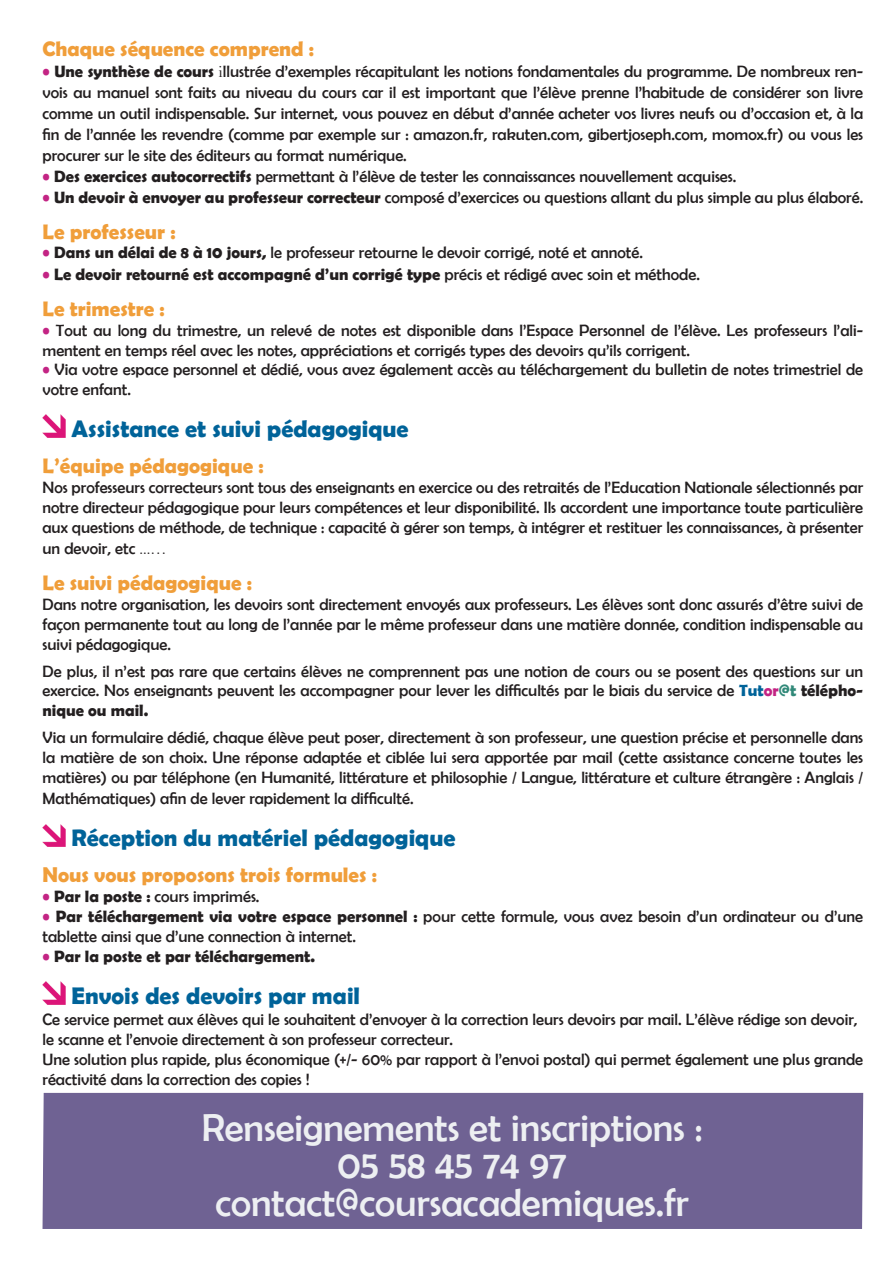
<style>
.page{position:relative;width:893px;height:1263px;background:#fff}
.page>*{position:absolute;margin:0;border:0;box-sizing:border-box;transform-origin:0 0}
.t1{font:39px "Berlin Sans FB";color:#edeff2}
.t2{font:700 24px "Berlin Sans FB Demi";color:#006399}
.t3{font:700 21px "Berlin Sans FB Demi";color:#f09e3a}
.t4{font:16.5px/19.8px "Berlin Sans FB";color:#231f20;text-align:justify}
.t5{font:700 16.5px "Berlin Sans FB Demi";color:#231f20}
.s1{color:#c32484}
.s2{font-family:"Berlin Sans FB Demi";font-weight:700}
.s3{font-family:"Bell"}
.s4{font-family:"Berlin Sans FB";font-weight:400;color:#c32484}
.s5{font-family:"Berlin Sans FB";font-weight:400}
.s6{font-family:"Berlin Sans FB Demi";font-weight:700;color:#006399}
.s7{font-family:"Berlin Sans FB Demi";font-weight:700;color:#c32484}
.s8{font-family:"Berlin Sans FB Demi";font-weight:700;color:#318979}
</style>
<div class="page">
<div style="left:43px;top:1093px;width:820px;height:136px;background:#6f6293"></div>
<img style="left:43px;top:415px;width:22px;height:22px">
<img style="left:43px;top:824px;width:22px;height:22px">
<img style="left:43px;top:982px;width:22px;height:22px">
<p class="t3" style="left:43px;top:36px;width:273px">Chaque séquence comprend :</p>
<p class="t4" style="left:43px;top:60px;width:822px;line-height:21px"><span class="s1">•</span> <span class="s2">Une synthèse de cours</span> <span class="s3">i</span>llustrée d’exemples récapitulant les notions fondamentales du programme. De nombreux ren&shy;vois au manuel sont faits au niveau du cours car il est important que l’élève prenne l’habitude de considérer son livre comme un outil indispensable. Sur internet, vous pouvez en début d’année acheter vos livres neufs ou d’occasion et, à la fin de l’année les revendre (comme par exemple sur : amazon.fr, rakuten.com, gibertjoseph.com, momox.fr) ou vous les procurer sur le site des éditeurs au format numérique.</p>
<p class="t4" style="left:43px;top:166px;width:695px"><span class="s1">•</span> <span class="s2">Des exercices autocorrectifs</span> permettant à l’élève de tester les connaissances nouvellement acquises.</p>
<p class="t4" style="left:43px;top:187px;width:822px"><span class="s1">•</span> <span class="s2">Un devoir à envoyer au professeur correcteur</span> composé d’exercices ou questions allant du plus simple au plus élaboré.</p>
<p class="t3" style="left:43px;top:219px;width:135px">Le professeur :</p>
<p class="t4" style="left:43px;top:243px;width:602px"><span class="s1">•</span> <span class="s2">Dans un délai de 8 à 10 jours,</span> le professeur retourne le devoir corrigé, noté et annoté.</p>
<p class="t5" style="left:43px;top:265px;width:659px"><span class="s4">•</span> Le devoir retourné est accompagné d’un corrigé type <span class="s5">précis et rédigé avec soin et méthode.</span></p>
<p class="t3" style="left:43px;top:297px;width:124px">Le trimestre :</p>
<p class="t4" style="left:43px;top:320px;width:822px"><span class="s1">•</span> Tout au long du trimestre, un relevé de notes est disponible dans l’Espace Personnel de l’élève. Les professeurs l’ali&shy;mentent en temps réel avec les notes, appréciations et corrigés types des devoirs qu’ils corrigent.</p>
<p class="t4" style="left:43px;top:360px;width:822px"><span class="s1">•</span> Via votre espace personnel et dédié, vous avez également accès au téléchargement du bulletin de notes trimestriel de votre enfant.</p>
<p class="t2" style="left:72px;top:415px;width:339px">Assistance et suivi pédagogique</p>
<p class="t3" style="left:43px;top:454px;width:223px">L’équipe pédagogique :</p>
<p class="t4" style="left:43px;top:477px;width:822px">Nos professeurs correcteurs sont tous des enseignants en exercice ou des retraités de l’Education Nationale sélectionnés par notre directeur pédagogique pour leurs compétences et leur disponibilité. Ils accordent une importance toute particulière aux questions de méthode, de technique : capacité à gérer son temps, à intégrer et restituer les connaissances, à présenter</p>
<p class="t4" style="left:43px;top:539px;width:126px">un devoir, etc <span class="s3">...…</span></p>
<p class="t3" style="left:43px;top:571px;width:211px">Le suivi pédagogique :</p>
<p class="t4" style="left:43px;top:594px;width:822px">Dans notre organisation, les devoirs sont directement envoyés aux professeurs. Les élèves sont donc assurés d’être suivi de façon permanente tout au long de l’année par le même professeur dans une matière donnée, condition indispensable au suivi pédagogique.</p>
<p class="t4" style="left:43px;top:661px;width:822px">De plus, il n’est pas rare que certains élèves ne comprennent pas une notion de cours ou se posent des questions sur un exercice. Nos enseignants peuvent les accompagner pour lever les difficultés par le biais du service de <span class="s6">Tut</span><span class="s7">or</span><span class="s8">@t</span> <span class="s2">télépho&shy;nique ou mail.</span></p>
<p class="t4" style="left:43px;top:727px;width:822px;line-height:20.2px">Via un formulaire dédié, chaque élève peut poser, directement à son professeur, une question précise et personnelle dans la matière de son choix. Une réponse adaptée et ciblée lui sera apportée par mail (cette assistance concerne toutes les matières) ou par téléphone (en Humanité, littérature et philosophie / Langue, littérature et culture étrangère : Anglais / Mathématiques) afin de lever rapidement la difficulté.</p>
<p class="t2" style="left:72px;top:824px;width:385px">Réception du matériel pédagogique</p>
<p class="t3" style="left:43px;top:863px;width:336px">Nous vous proposons trois formules :</p>
<p class="t4" style="left:43px;top:887px;width:218px"><span class="s1">•</span> <span class="s2">Par la poste :</span> cours imprimés.</p>
<p class="t4" style="left:43px;top:906px;width:822px"><span class="s1">•</span> <span class="s2">Par téléchargement via votre espace personnel :</span> pour cette formule, vous avez besoin d’un ordinateur ou d’une tablette ainsi que d’une connection à internet.</p>
<p class="t5" style="left:43px;top:946px;width:274px"><span class="s4">•</span> Par la poste et par téléchargement.</p>
<p class="t2" style="left:72px;top:982px;width:290px">Envois des devoirs par mail</p>
<p class="t4" style="left:43px;top:1010px;width:816px">Ce service permet aux élèves qui le souhaitent d’envoyer à la correction leurs devoirs par mail. L’élève rédige son devoir, le scanne et l’envoie directement à son professeur correcteur.</p>
<p class="t4" style="left:43px;top:1049px;width:822px">Une solution plus rapide, plus économique (+/- 60% par rapport à l’envoi postal) qui permet également une plus grande réactivité dans la correction des copies !</p>
<p class="t1" style="left:202px;top:1106px;width:502px">Renseignements et inscriptions :</p>
<p class="t1" style="left:337px;top:1143px;width:231px">05 58 45 74 97</p>
<p class="t1" style="left:215px;top:1181px;width:475px">contact@coursacademiques.fr</p>
</div>
